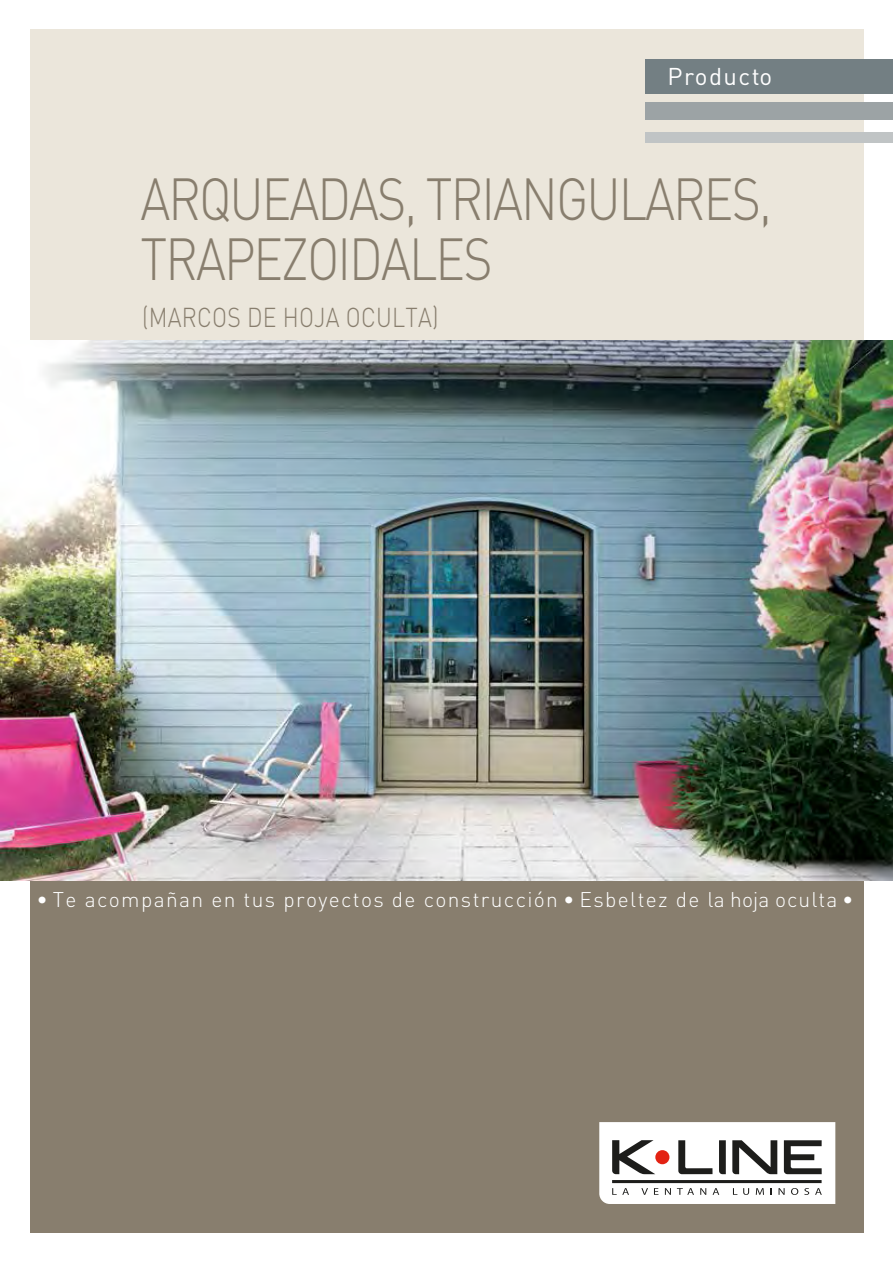
<style>
.page{position:relative;width:893px;height:1263px;background:#fff}
.page>*{position:absolute;margin:0;border:0;box-sizing:border-box;transform-origin:0 0}
.t1{font:300 58.5px/59.7px "DIN";letter-spacing:-.04em;color:#887e6e;scale:.85 1}
.t2{font:300 27px "DIN";letter-spacing:.01em;color:#887e6e;scale:.85 1}
.t3{font:24px "DIN";letter-spacing:.06em;color:#fff}
.t4{font:300 21px "DIN";letter-spacing:.065em;color:#fff}
</style>
<div class="page">
<div style="left:30px;top:30px;width:833px;height:1053px;background:#ebe6db"></div>
<div style="left:30px;top:594px;width:833px;height:639px;background:#887e6e"></div>
<div style="left:645px;top:60px;width:248px;height:34px;background:#737f83"></div>
<div style="left:645px;top:102px;width:248px;height:17px;background:#9ca3a5"></div>
<div style="left:645px;top:132px;width:248px;height:10px;background:#c0c4c5"></div>
<img style="left:0;top:340px;width:893px;height:540px">
<svg style="left:599px;top:1122px;width:236px;height:82px;background:#d3d2d1"></svg>
<p class="t3" style="left:668px;top:62px;width:106px">Producto</p>
<h1 class="t1" style="left:140px;top:169px;width:744px">ARQUEADAS, TRIANGULARES,<br>TRAPEZOIDALES</h1>
<p class="t2" style="left:142px;top:300px;width:350px">(MARCOS DE HOJA OCULTA)</p>
<p class="t4" style="left:36px;top:886px;width:818px">• Te acompañan en tus proyectos de construcción • Esbeltez de la hoja oculta •</p>
</div>
